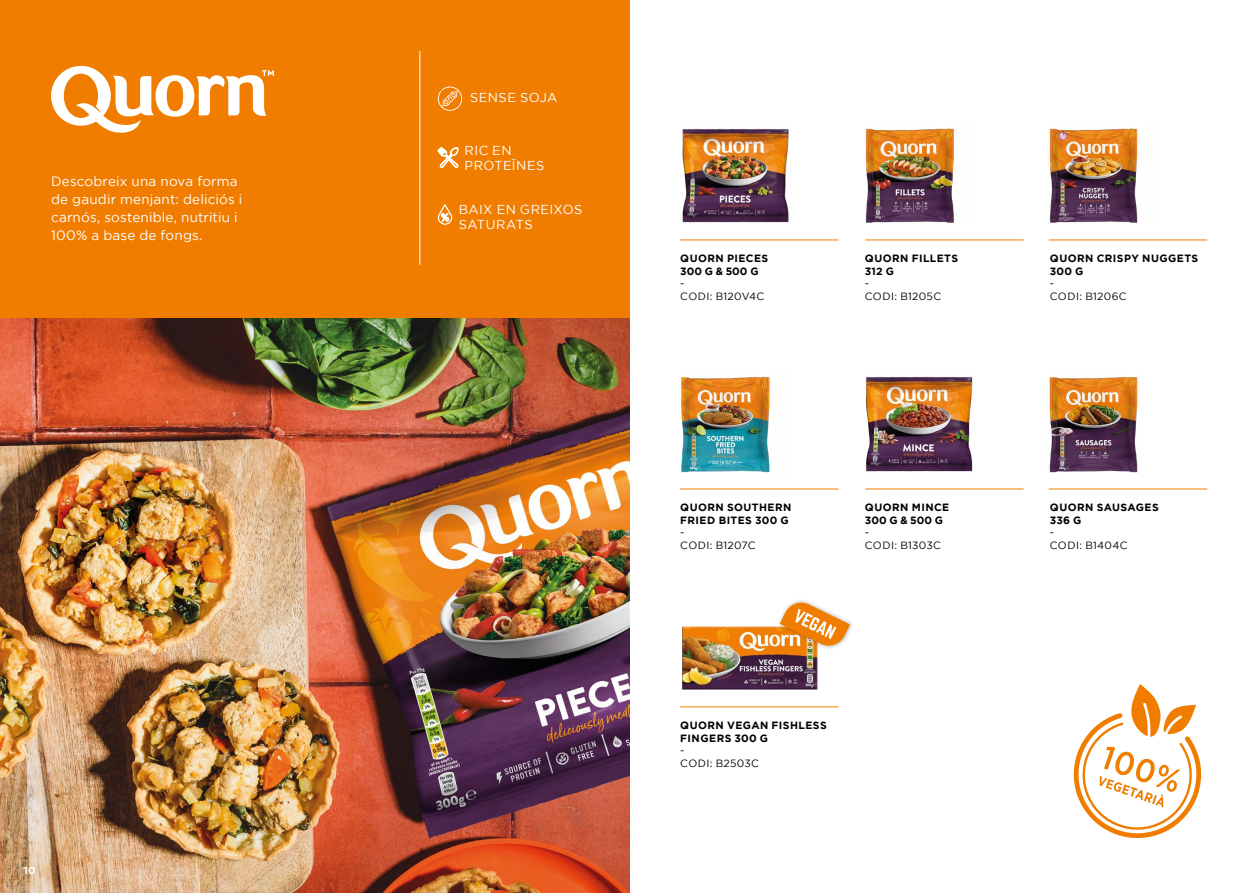
<style>
.page{position:relative;width:1259px;height:893px;background:#fff}
.page>*{position:absolute;margin:0;border:0;box-sizing:border-box;transform-origin:0 0}
.t1{font:13.5px/18px "Gotham";letter-spacing:.01em;color:#fff}
.t2{font:12.9px/15.6px "Gotham";letter-spacing:.025em;color:#fff}
.t3{font:700 10.5px/12.6px "Gotham";letter-spacing:.04em;color:#000}
.t4{font:10.5px/12.6px "Gotham";letter-spacing:.03em;color:#000}
.t5{font:700 10.2px "Gotham";color:#fff}
</style>
<div class="page">
<svg style="left:1073px;top:684px;width:129px;height:155px"></svg>
<div style="left:0;top:0;width:629px;height:319px;background:#f07d00"></div>
<img style="left:0;top:319px;width:629px;height:574px">
<svg style="left:51px;top:65px;width:223px;height:68px"></svg>
<svg style="left:438px;top:87px;width:24px;height:24px"></svg>
<svg style="left:437px;top:147px;width:21px;height:21px"></svg>
<svg style="left:438px;top:204px;width:14px;height:21px"></svg>
<hr style="left:419px;top:51px;width:1px;height:214px;background:#fff">
<img style="left:682px;top:128px;width:107px;height:95px">
<img style="left:681px;top:376px;width:89px;height:97px">
<img style="left:682px;top:626px;width:136px;height:64px">
<img style="left:865px;top:128px;width:89px;height:95px">
<img style="left:865px;top:376px;width:108px;height:96px">
<img style="left:1049px;top:128px;width:89px;height:95px">
<img style="left:1049px;top:376px;width:89px;height:97px">
<hr style="left:680px;top:707px;width:158px;height:1px;background:#f07d00">
<hr style="left:680px;top:240px;width:158px;height:1px;background:#f07d00">
<hr style="left:865px;top:240px;width:158px;height:1px;background:#f07d00">
<hr style="left:1048px;top:240px;width:159px;height:1px;background:#f07d00">
<hr style="left:680px;top:489px;width:158px;height:1px;background:#f07d00">
<hr style="left:865px;top:489px;width:158px;height:1px;background:#f07d00">
<hr style="left:1048px;top:489px;width:159px;height:1px;background:#f07d00">
<div style="left:777px;top:598px;width:78px;height:52px;background:#000;opacity:.3"></div>
<svg style="left:780px;top:600px;width:70px;height:48px"></svg>
<p class="t1" style="left:51px;top:172px;width:193px">Descobreix una nova forma de gaudir menjant: deliciós i carnós, sostenible, nutritiu i<br>100% a base de fongs.</p>
<p class="t5" style="left:24px;top:864px;width:13px">10</p>
<p class="t2" style="left:470px;top:90px;width:89px">SENSE SOJA</p>
<p class="t2" style="left:465px;top:142px;width:81px">RIC EN<br>PROTEÏNES</p>
<p class="t2" style="left:459px;top:201px;width:125px">BAIX EN GREIXOS<br>SATURATS</p>
<p class="t3" style="left:680px;top:252px;width:90px">QUORN PIECES<br>300 G &amp; 500 G</p>
<p class="t4" style="left:680px;top:277px;width:86px">-<br>CODI: B120V4C</p>
<p class="t3" style="left:865px;top:252px;width:95px">QUORN FILLETS<br>312 G</p>
<p class="t4" style="left:865px;top:277px;width:78px">-<br>CODI: B1205C</p>
<p class="t3" style="left:680px;top:501px;width:113px">QUORN SOUTHERN<br>FRIED BITES 300 G</p>
<p class="t4" style="left:680px;top:526px;width:77px">-<br>CODI: B1207C</p>
<p class="t3" style="left:865px;top:501px;width:86px">QUORN MINCE<br>300 G &amp; 500 G</p>
<p class="t4" style="left:865px;top:526px;width:78px">-<br>CODI: B1303C</p>
<p class="t3" style="left:680px;top:719px;width:148px">QUORN VEGAN FISHLESS<br>FINGERS 300 G</p>
<p class="t4" style="left:680px;top:744px;width:80px">-<br>CODI: B2503C</p>
<p class="t3" style="left:1050px;top:252px;width:150px">QUORN CRISPY NUGGETS<br>300 G</p>
<p class="t4" style="left:1050px;top:277px;width:78px">-<br>CODI: B1206C</p>
<p class="t3" style="left:1050px;top:501px;width:110px">QUORN SAUSAGES<br>336 G</p>
<p class="t4" style="left:1050px;top:526px;width:79px">-<br>CODI: B1404C</p>
</div>
